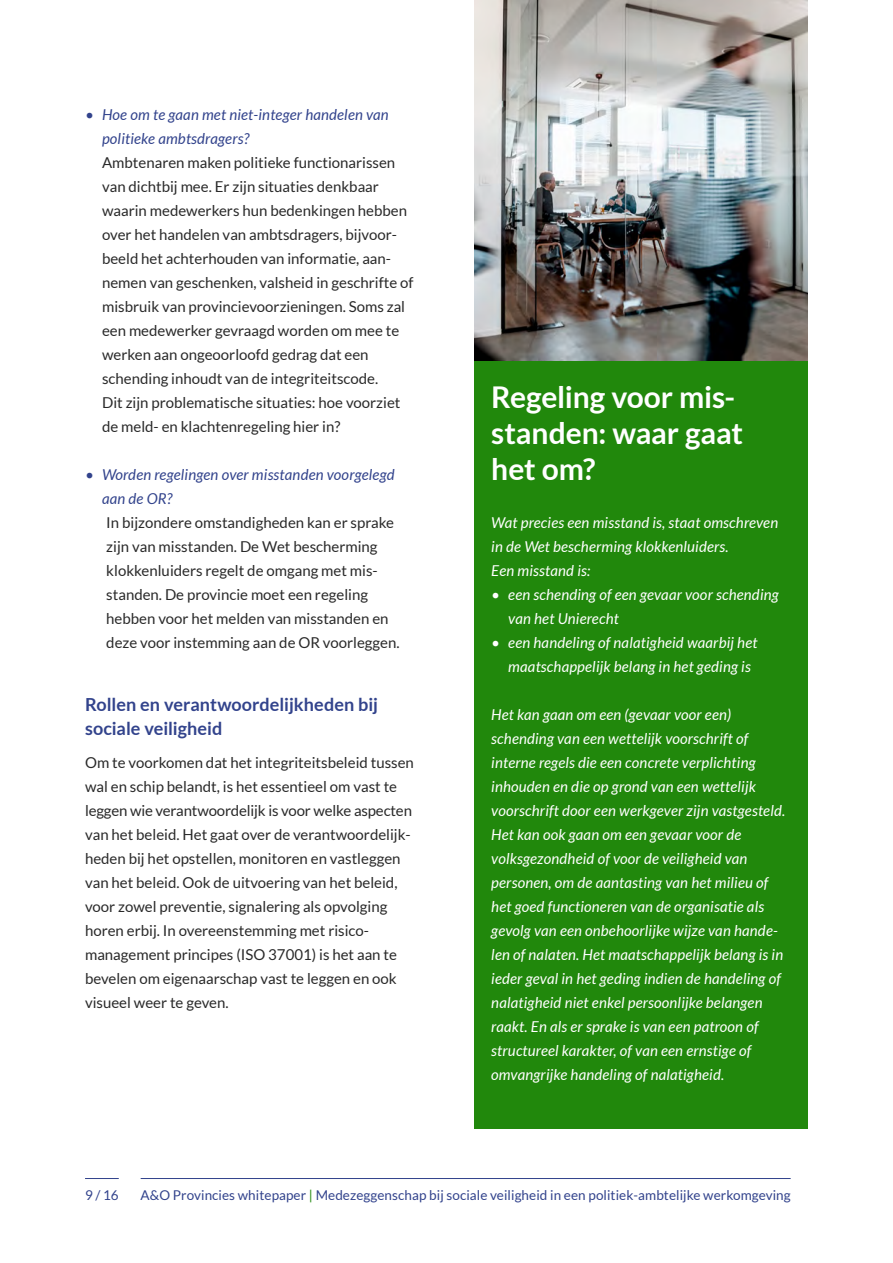
<style>
.page{position:relative;width:893px;height:1263px;background:#fff}
.page>*{position:absolute;margin:0;border:0;box-sizing:border-box;transform-origin:0 0}
.t1{font:700 30px/36px "Lato";letter-spacing:-.005em;color:#fff}
.t2{font:700 18px/24px "Lato";color:#32438c}
.t3{font:15px/24px "Lato";color:#292929}
.t4{font:italic 15px/24px "Lato";letter-spacing:.01em;color:#fff}
.t5{font:italic 15px/24px "Lato";letter-spacing:.01em;color:#32438c}
.t6{font:13.5px "Lato";letter-spacing:.005em;color:#32438c}
.s1{color:#21880c}
</style>
<div class="page">
<hr style="left:85px;top:1178px;width:34px;height:1px;background:#32438c">
<hr style="left:141px;top:1178px;width:650px;height:1px;background:#32438c">
<div style="left:474px;top:360px;width:334px;height:768px;background:#21880c"></div>
<img style="left:474px;top:0;width:334px;height:360px">
<p class="t5" style="left:102px;top:103px;width:288px;text-indent:-17px">• Hoe om te gaan met niet-integer handelen van politieke ambtsdragers?</p>
<p class="t3" style="left:102px;top:150px;width:313px">Ambtenaren maken politieke functionarissen van dichtbij mee. Er zijn situaties denkbaar waarin medewerkers hun bedenkingen hebben over het handelen van ambtsdragers, bijvoor&shy;beeld het achterhouden van informatie, aan&shy;nemen van geschenken, valsheid in geschrifte of misbruik van provincievoorzieningen. Soms zal een medewerker gevraagd worden om mee te werken aan ongeoorloofd gedrag dat een schending inhoudt van de integriteitscode.<br>Dit zijn problematische situaties: hoe voorziet de meld- en klachtenregeling hier in?</p>
<p class="t5" style="left:102px;top:463px;width:294px;text-indent:-17px">• Worden regelingen over misstanden voorgelegd aan de OR?</p>
<p class="t3" style="left:106px;top:510px;width:295px">In bijzondere omstandigheden kan er sprake zijn van misstanden. De Wet bescherming klokkenluiders regelt de omgang met mis&shy;standen. De provincie moet een regeling hebben voor het melden van misstanden en deze voor instemming aan de OR voorleggen.</p>
<p class="t2" style="left:85px;top:692px;width:294px">Rollen en verantwoordelijkheden bij sociale veiligheid</p>
<p class="t3" style="left:85px;top:750px;width:330px">Om te voorkomen dat het integriteitsbeleid tussen wal en schip belandt, is het essentieel om vast te leggen wie verantwoordelijk is voor welke aspecten van het beleid. Het gaat over de verantwoordelijk&shy;heden bij het opstellen, monitoren en vastleggen van het beleid. Ook de uitvoering van het beleid, voor zowel preventie, signalering als opvolging horen erbij. In overeenstemming met risico&shy;management principes (ISO 37001) is het aan te bevelen om eigenaarschap vast te leggen en ook visueel weer te geven.</p>
<h1 class="t1" style="left:491px;top:379px;width:253px">Regeling voor mis&shy;standen: waar gaat het om?</h1>
<p class="t4" style="left:491px;top:511px;width:288px">Wat precies een misstand is, staat omschreven in de Wet bescherming klokkenluiders.<br>Een misstand is:</p>
<p class="t4" style="left:508px;top:583px;width:272px;text-indent:-17px">• een schending of een gevaar voor schending van het Unierecht</p>
<p class="t4" style="left:508px;top:631px;width:251px;text-indent:-17px">• een handeling of nalatigheid waarbij het maatschappelijk belang in het geding is</p>
<p class="t4" style="left:491px;top:703px;width:295px">Het kan gaan om een (gevaar voor een) schending van een wettelijk voorschrift of interne regels die een concrete verplichting inhouden en die op grond van een wettelijk voorschrift door een werkgever zijn vastgesteld.<br>Het kan ook gaan om een gevaar voor de volksgezondheid of voor de veiligheid van personen, om de aantasting van het milieu of het goed functioneren van de organisatie als gevolg van een onbehoorlijke wijze van hande&shy;len of nalaten. Het maatschappelijk belang is in ieder geval in het geding indien de handeling of nalatigheid niet enkel persoonlijke belangen raakt. En als er sprake is van een patroon of structureel karakter, of van een ernstige of omvangrijke handeling of nalatigheid.</p>
<p class="t6" style="left:85px;top:1188px;width:35px">9 / 16</p>
<p class="t6" style="left:141px;top:1188px;width:652px">A&amp;O Provincies whitepaper <span class="s1">|</span> Medezeggenschap bij sociale veiligheid in een politiek-ambtelijke werkomgeving</p>
</div>
